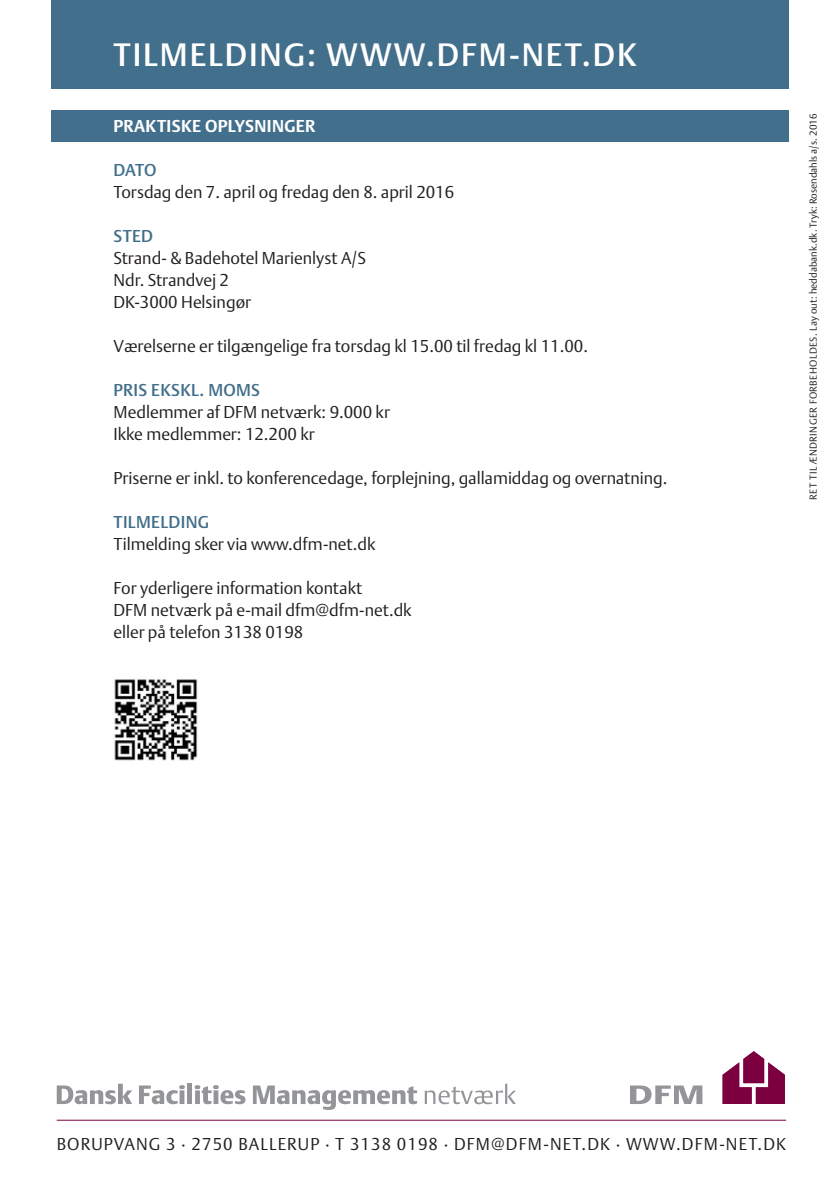
<style>
.page{position:relative;width:840px;height:1191px;background:#fff}
.page>*{position:absolute;margin:0;border:0;box-sizing:border-box;transform-origin:0 0}
.t1{font:32px "DTL Argo T Medium";letter-spacing:.06em;color:#fff}
.Brød2010{font:17px "DTL Argo T Light";color:#231f20}
.Brød2010-2{font:17px "DTL Argo T Light";letter-spacing:.065em;color:#231f20}
.Brød_bold_2010{font:17px "DTL Argo T Medium";letter-spacing:.02em;color:#426f8b}
.Brød_bold_hvis{font:700 17px "DTL Argo T";letter-spacing:.02em;color:#fff}
.t2{font:10px "DTL Argo T Light";letter-spacing:.005em;color:#231f20}
</style>
<div class="page">
<div style="left:51px;top:0;width:737px;height:88px;background:#426f8b"></div>
<div style="left:51px;top:110px;width:737px;height:31px;background:#426f8b"></div>
<hr style="left:57px;top:1119px;width:728px;height:1px;background:#7c0040">
<svg style="left:57px;top:1083px;width:75px;height:21px"></svg>
<svg style="left:139px;top:1085px;width:46px;height:19px"></svg>
<div style="left:187px;top:1083px;width:5px;height:21px;background:#939598"></div>
<svg style="left:195px;top:1085px;width:50px;height:19px"></svg>
<svg style="left:253px;top:1085px;width:164px;height:25px"></svg>
<svg style="left:424px;top:1083px;width:91px;height:21px"></svg>
<svg style="left:722px;top:1051px;width:62px;height:52px"></svg>
<svg style="left:630px;top:1085px;width:72px;height:19px"></svg>
<img style="left:114px;top:679px;width:84px;height:82px">
<p class="t1" style="left:113px;top:36px;width:524px">TILMELDING: WWW.DFM-NET.DK</p>
<p class="Brød_bold_hvis" style="left:113px;top:116px;width:203px">PRAKTISKE OPLYSNINGER</p>
<p class="Brød_bold_2010" style="left:113px;top:160px;width:44px">DATO</p>
<p class="Brød2010" style="left:113px;top:182px;width:342px">Torsdag den 7. april og fredag den 8. april 2016</p>
<p class="Brød_bold_2010" style="left:113px;top:226px;width:41px">STED</p>
<p class="Brød2010" style="left:113px;top:248px;width:254px">Strand- &amp; Badehotel Marienlyst A/S</p>
<p class="Brød2010" style="left:113px;top:270px;width:117px">Ndr. Strandvej 2</p>
<p class="Brød2010" style="left:113px;top:292px;width:139px">DK-3000 Helsingør</p>
<p class="Brød2010" style="left:113px;top:336px;width:475px">Værelserne er tilgængelige fra torsdag kl 15.00 til fredag kl 11.00.</p>
<p class="Brød_bold_2010" style="left:113px;top:380px;width:148px">PRIS EKSKL. MOMS</p>
<p class="Brød2010" style="left:113px;top:402px;width:278px">Medlemmer af DFM netværk: 9.000 kr</p>
<p class="Brød2010" style="left:113px;top:424px;width:203px">Ikke medlemmer: 12.200 kr</p>
<p class="Brød2010" style="left:113px;top:468px;width:555px">Priserne er inkl. to konferencedage, forplejning, gallamiddag og overnatning.</p>
<p class="Brød_bold_2010" style="left:113px;top:512px;width:97px">TILMELDING</p>
<p class="Brød2010" style="left:113px;top:534px;width:263px">Tilmelding sker via www.dfm-net.dk</p>
<p class="Brød2010" style="left:113px;top:578px;width:250px">For yderligere information kontakt</p>
<p class="Brød2010" style="left:113px;top:600px;width:299px">DFM netværk på e-mail dfm@dfm-net.dk</p>
<p class="Brød2010" style="left:113px;top:622px;width:191px">eller på telefon 3138 0198</p>
<p class="t2" style="left:806px;top:500px;width:388px;rotate:-90deg">RET TIL ÆNDRINGER FORBEHOLDES. Lay out: heddabank.dk. Tryk: Rosendahls a/s. 2016</p>
<p class="Brød2010-2" style="left:57px;top:1133px;width:730px">BORUPVANG 3 · 2750 BALLERUP · T 3138 0198 · DFM@DFM-NET.DK · WWW.DFM-NET.DK</p>
</div>
